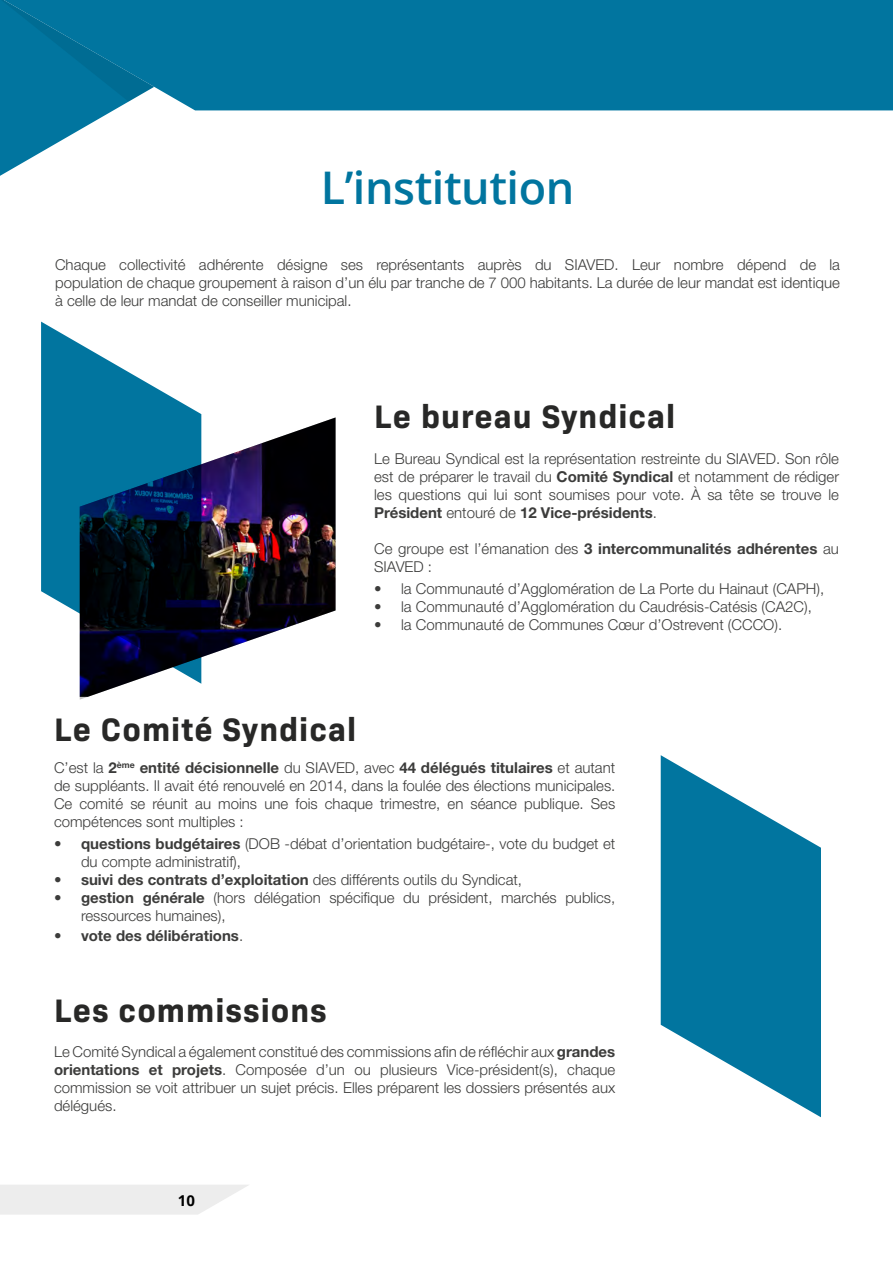
<style>
.page{position:relative;width:893px;height:1263px;background:#fff}
.page>*{position:absolute;margin:0;border:0;box-sizing:border-box;transform-origin:0 0}
.t1{font:600 45px "Open Sans";letter-spacing:-.01em;color:#01759f}
.t2{font:700 33px "Bio Sans";letter-spacing:.03em;color:#282827}
.t3{font:300 15px/18px "Helvetica Neue LT Std";color:#3c3c3b;text-align:justify}
.t4{font:700 15px "Helvetica Neue LT Std";color:#3c3c3b}
.t5{font:700 15px "Open Sans";color:#000}
.s1{font-weight:700}
.s2{font-weight:300}
</style>
<div class="page">
<div style="left:154px;top:0;width:739px;height:110px;background:#01759f"></div>
<svg style="left:0;top:0;width:154px;height:176px"></svg>
<svg style="left:0;top:1185px;width:248px;height:30px;background:#eee"></svg>
<svg style="left:41px;top:322px;width:160px;height:362px;fill:#01759f"></svg>
<img style="left:80px;top:417px;width:256px;height:280px">
<svg style="left:661px;top:755px;width:160px;height:362px;fill:#01759f"></svg>
<h1 class="t1" style="left:321px;top:157px;width:255px">L’institution</h1>
<p class="t3" style="left:55px;top:255px;width:786px">Chaque collectivité adhérente désigne ses représentants auprès du SIAVED. Leur nombre dépend de la population de chaque groupement à raison d’un élu par tranche de 7 000 habitants. La durée de leur mandat est identique à celle de leur mandat de conseiller municipal.</p>
<h2 class="t2" style="left:374px;top:392px;width:303px">Le bureau Syndical</h2>
<p class="t3" style="left:374px;top:449px;width:466px">Le Bureau Syndical est la représentation restreinte du SIAVED. Son rôle est de préparer le travail du <span class="s1">Comité Syndical</span> et notamment de rédiger les questions qui lui sont soumises pour vote. À sa tête se trouve le <span class="s1">Président</span> entouré de <span class="s1">12 Vice-présidents</span>.</p>
<p class="t3" style="left:374px;top:539px;width:466px">Ce groupe est l’émanation des <span class="s1">3 intercommunalités adhérentes</span> au<br>SIAVED :</p>
<p class="t3" style="left:374px;top:579px;width:451px">• la Communauté d’Agglomération de La Porte du Hainaut (CAPH),</p>
<p class="t3" style="left:374px;top:597px;width:439px">• la Communauté d’Agglomération du Caudrésis-Catésis (CA2C),</p>
<p class="t3" style="left:374px;top:615px;width:409px">• la Communauté de Communes Cœur d’Ostrevent (CCCO).</p>
<h2 class="t2" style="left:54px;top:704px;width:304px">Le Comité Syndical</h2>
<p class="t3" style="left:54px;top:758px;width:563px">C’est la <span class="s1">2</span><sup>ème</sup> <span class="s1">entité décisionnelle</span> du SIAVED, avec <span class="s1">44 délégués titulaires</span> et autant de suppléants. Il avait été renouvelé en 2014, dans la foulée des élections municipales.<br>Ce comité se réunit au moins une fois chaque trimestre, en séance publique. Ses compétences sont multiples :</p>
<p class="t3" style="left:81px;top:834px;width:536px;text-indent:-27px"><span class="s1">• questions budgétaires</span> (DOB -débat d’orientation budgétaire-, vote du budget et du compte administratif),</p>
<p class="t4" style="left:54px;top:870px;width:470px">• suivi des contrats d’exploitation <span class="s2">des différents outils du Syndicat,</span></p>
<p class="t3" style="left:81px;top:888px;width:536px;text-indent:-27px"><span class="s1">• gestion générale</span> (hors délégation spécifique du président, marchés publics, ressources humaines),</p>
<p class="t4" style="left:54px;top:926px;width:191px">• vote des délibérations<span class="s2">.</span></p>
<h2 class="t2" style="left:54px;top:985px;width:274px">Les commissions</h2>
<p class="t3" style="left:54px;top:1043px;width:563px">Le Comité Syndical a également constitué des commissions afin de réfléchir aux <span class="s1">grandes orientations et projets</span>. Composée d’un ou plusieurs Vice-président(s), chaque commission se voit attribuer un sujet précis. Elles préparent les dossiers présentés aux délégués.</p>
<p class="t5" style="left:178px;top:1190px;width:19px">10</p>
</div>
